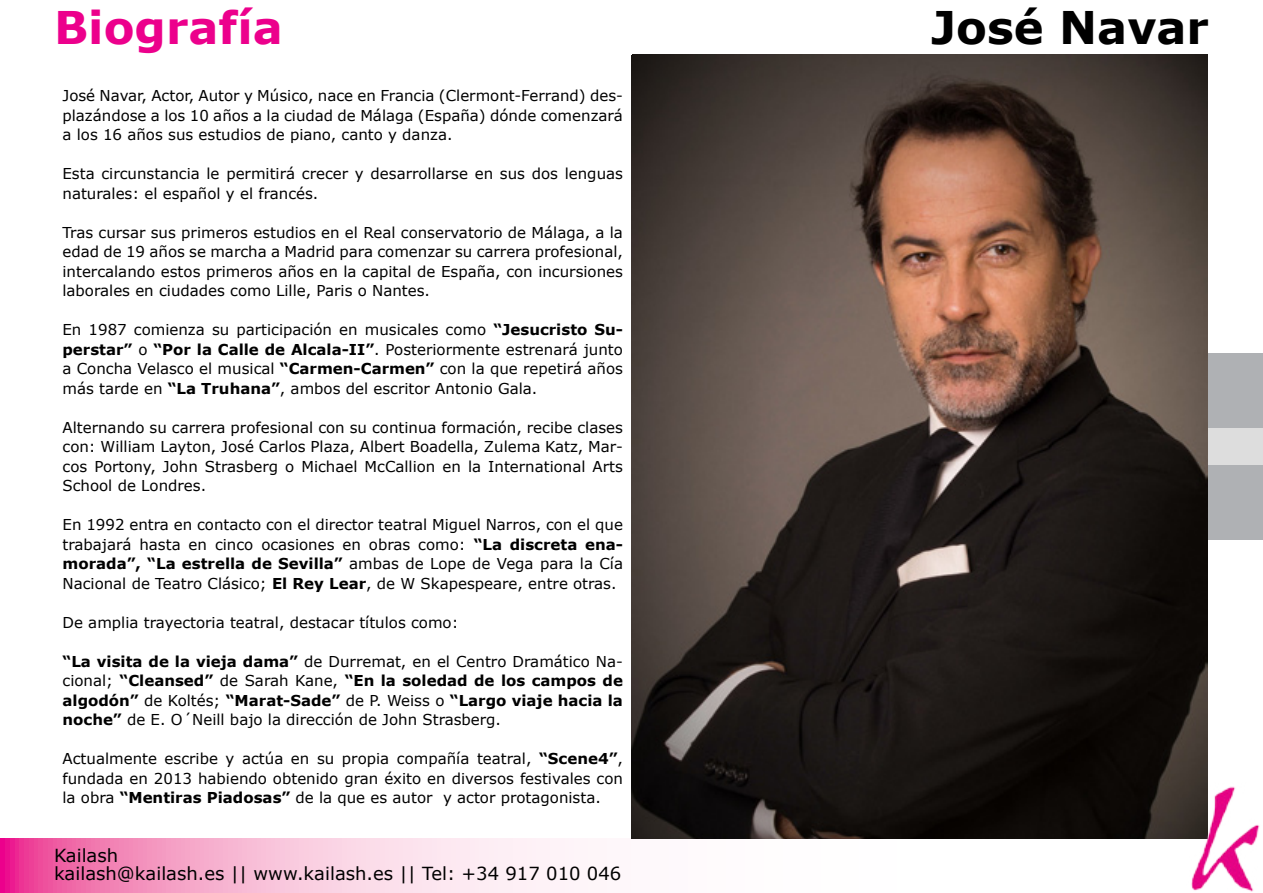
<style>
.page{position:relative;width:1263px;height:893px;background:#fff}
.page>*{position:absolute;margin:0;border:0;box-sizing:border-box;transform-origin:0 0}
.t1{font:700 45px "Verdana";color:#000}
.t2{font:700 45px "Verdana";color:#ec008c}
.t3{font:18px/18px "Verdana";color:#000}
.t4{font:15px/19.5px "Verdana";color:#000;text-align:justify}
.s1{font-weight:700}
</style>
<div class="page">
<svg style="left:0;top:839px;width:574px;height:54px;background:#f7b3d3"></svg>
<div style="left:631px;top:353px;width:632px;height:187px;background:#afb1b4"></div>
<div style="left:1186px;top:428px;width:77px;height:37px;background:#ddd"></div>
<img style="left:631px;top:54px;width:576px;height:785px">
<img style="left:1186px;top:782px;width:74px;height:110px">
<h1 class="t2" style="left:54px;top:-1px;width:230px">Biografía</h1>
<p class="t4" style="left:63px;top:85px;width:562px">José Navar, Actor, Autor y Músico, nace en Francia (Clermont-Ferrand) des&shy;plazándose a los 10 años a la ciudad de Málaga (España) dónde comenzará a los 16 años sus estudios de piano, canto y danza.</p>
<p class="t4" style="left:63px;top:163px;width:562px">Esta circunstancia le permitirá crecer y desarrollarse en sus dos lenguas naturales: el español y el francés.</p>
<p class="t4" style="left:63px;top:222px;width:562px">Tras cursar sus primeros estudios en el Real conservatorio de Málaga, a la edad de 19 años se marcha a Madrid para comenzar su carrera profesional, intercalando estos primeros años en la capital de España, con incursiones laborales en ciudades como Lille, Paris o Nantes.</p>
<p class="t4" style="left:62px;top:319px;width:562px">En 1987 comienza su participación en musicales como <span class="s1">“Jesucristo Su&shy;perstar”</span> o <span class="s1">“Por la Calle de Alcala-II”</span>. Posteriormente estrenará junto a Concha Velasco el musical <span class="s1">“Carmen-Carmen”</span> con la que repetirá años más tarde en <span class="s1">“La Truhana”</span>, ambos del escritor Antonio Gala.</p>
<p class="t4" style="left:63px;top:417px;width:562px">Alternando su carrera profesional con su continua formación, recibe clases con: William Layton, José Carlos Plaza, Albert Boadella, Zulema Katz, Mar&shy;cos Portony, John Strasberg o Michael McCallion en la International Arts School de Londres.</p>
<p class="t4" style="left:63px;top:514px;width:562px">En 1992 entra en contacto con el director teatral Miguel Narros, con el que trabajará hasta en cinco ocasiones en obras como: <span class="s1">“La discreta ena&shy;morada”, “La estrella de Sevilla”</span> ambas de Lope de Vega para la Cía Nacional de Teatro Clásico; <span class="s1">El Rey Lear</span>, de W Skapespeare, entre otras.</p>
<p class="t4" style="left:63px;top:612px;width:397px">De amplia trayectoria teatral, destacar títulos como:</p>
<p class="t4" style="left:63px;top:651px;width:562px"><span class="s1">“La visita de la vieja dama”</span> de Durremat, en el Centro Dramático Na&shy;cional; <span class="s1">“Cleansed”</span> de Sarah Kane, <span class="s1">“En la soledad de los campos de algodón”</span> de Koltés; <span class="s1">“Marat-Sade”</span> de P. Weiss o <span class="s1">“Largo viaje hacia la noche”</span> de E. O´Neill bajo la dirección de John Strasberg.</p>
<p class="t4" style="left:63px;top:748px;width:562px">Actualmente escribe y actúa en su propia compañía teatral, <span class="s1">“Scene4”</span>, fundada en 2013 habiendo obtenido gran éxito en diversos festivales con la obra <span class="s1">“Mentiras Piadosas”</span> de la que es autor y actor protagonista.</p>
<p class="t3" style="left:54px;top:845px;width:569px">Kailash<br>kailash@kailash.es || www.kailash.es || Tel: +34 917 010 046</p>
<h1 class="t1" style="left:931px;top:-1px;width:279px">José Navar</h1>
</div>
